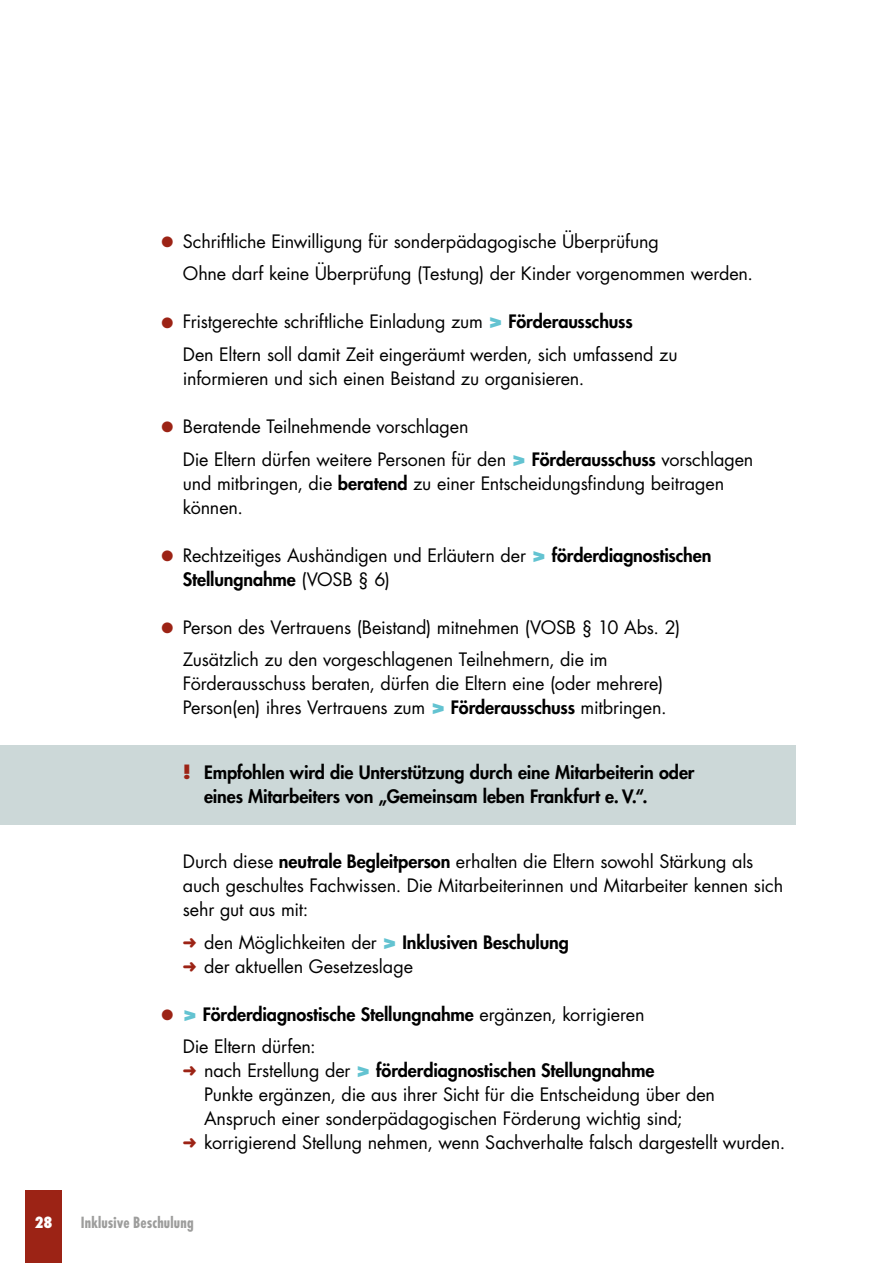
<style>
.page{position:relative;width:893px;height:1263px;background:#fff}
.page>*{position:absolute;margin:0;border:0;box-sizing:border-box;transform-origin:0 0}
.t1{font:18px/24px "Futura";letter-spacing:-.005em;color:#000}
.t2{font:800 18px/24px "Futura";letter-spacing:-.005em;color:#000}
.t3{font:700 condensed 15px "Futura";letter-spacing:.015em;color:#9d9d9c}
.t4{font:800 condensed 15px "Futura";color:#fff}
.s1{color:#9c2315}
.s2{font-weight:800;color:#63c3d1}
.s3{font-weight:800}
.s4{font-weight:400}
.s5{color:#63c3d1}
</style>
<div class="page">
<div style="left:26px;top:1190px;width:36px;height:73px;background:#9c2315"></div>
<div style="left:0;top:745px;width:795px;height:79px;background:#ccd8d8"></div>
<p class="t1" style="left:183px;top:225px;width:572px;line-height:32.5px;text-indent:-21px"><span class="s1">●</span> Schriftliche Einwilligung für sonderpädagogische Überprüfung<br>Ohne darf keine Überprüfung (Testung) der Kinder vorgenommen werden.</p>
<p class="t1" style="left:183px;top:305px;width:496px;line-height:32.5px;text-indent:-21px"><span class="s1">●</span> Fristgerechte schriftliche Einladung zum <span class="s2">&gt;</span> <span class="s3">Förderausschuss<br></span>Den Eltern soll damit Zeit eingeräumt werden, sich umfassend zu</p>
<p class="t1" style="left:183px;top:366px;width:403px">informieren und sich einen Beistand zu organisieren.</p>
<p class="t1" style="left:183px;top:410px;width:572px;line-height:32.5px;text-indent:-21px"><span class="s1">●</span> Beratende Teilnehmende vorschlagen<br>Die Eltern dürfen weitere Personen für den <span class="s2">&gt;</span> <span class="s3">Förderausschuss</span> vorschlagen</p>
<p class="t1" style="left:183px;top:471px;width:543px">und mitbringen, die <span class="s3">beratend</span> zu einer Entscheidungsfindung beitragen können.</p>
<p class="t1" style="left:183px;top:543px;width:530px;text-indent:-21px"><span class="s1">●</span> Rechtzeitiges Aushändigen und Erläutern der <span class="s2">&gt;</span> <span class="s3">förderdiagnostischen<br>Stellungnahme</span> (VOSB § 6)</p>
<p class="t1" style="left:183px;top:610px;width:499px;line-height:32.5px;text-indent:-21px"><span class="s1">●</span> Person des Vertrauens (Beistand) mitnehmen (VOSB § 10 Abs. 2)<br>Zusätzlich zu den vorgeschlagenen Teilnehmern, die im</p>
<p class="t1" style="left:183px;top:671px;width:485px">Förderausschuss beraten, dürfen die Eltern eine (oder mehrere)<br>Person(en) ihres Vertrauens zum <span class="s2">&gt;</span> <span class="s3">Förderausschuss</span> mitbringen.</p>
<p class="t2" style="left:204px;top:760px;width:492px;text-indent:-21px"><span class="s1">!</span> Empfohlen wird die Unterstützung durch eine Mitarbeiterin oder eines Mitarbeiters von „Gemeinsam leben Frankfurt e. V.“.</p>
<p class="t1" style="left:183px;top:849px;width:602px">Durch diese <span class="s3">neutrale Begleitperson</span> erhalten die Eltern sowohl Stärkung als auch geschultes Fachwissen. Die Mitarbeiterinnen und Mitarbeiter kennen sich sehr gut aus mit:</p>
<p class="t1" style="left:183px;top:930px;width:388px"><span class="s1">➜</span> den Möglichkeiten der <span class="s2">&gt;</span> <span class="s3">Inklusiven Beschulung </span><span class="s1">➜</span> der aktuellen Gesetzeslage</p>
<p class="t1" style="left:183px;top:997px;width:463px;line-height:32.5px;text-indent:-21px"><span class="s1">●</span> <span class="s2">&gt;</span> <span class="s3">Förderdiagnostische Stellungnahme</span> ergänzen, korrigieren<br>Die Eltern dürfen:</p>
<p class="t2" style="left:183px;top:1058px;width:473px"><span class="s1">➜</span> <span class="s4">nach Erstellung der</span> <span class="s5">&gt;</span> förderdiagnostischen Stellungnahme</p>
<p class="t1" style="left:204px;top:1082px;width:512px">Punkte ergänzen, die aus ihrer Sicht für die Entscheidung über den</p>
<p class="t1" style="left:204px;top:1106px;width:480px">Anspruch einer sonderpädagogischen Förderung wichtig sind;</p>
<p class="t1" style="left:183px;top:1130px;width:604px"><span class="s1">➜</span> korrigierend Stellung nehmen, wenn Sachverhalte falsch dargestellt wurden.</p>
<p class="t4" style="left:34px;top:1212px;width:20px">28</p>
<p class="t3" style="left:81px;top:1212px;width:114px">Inklusive Beschulung</p>
</div>
